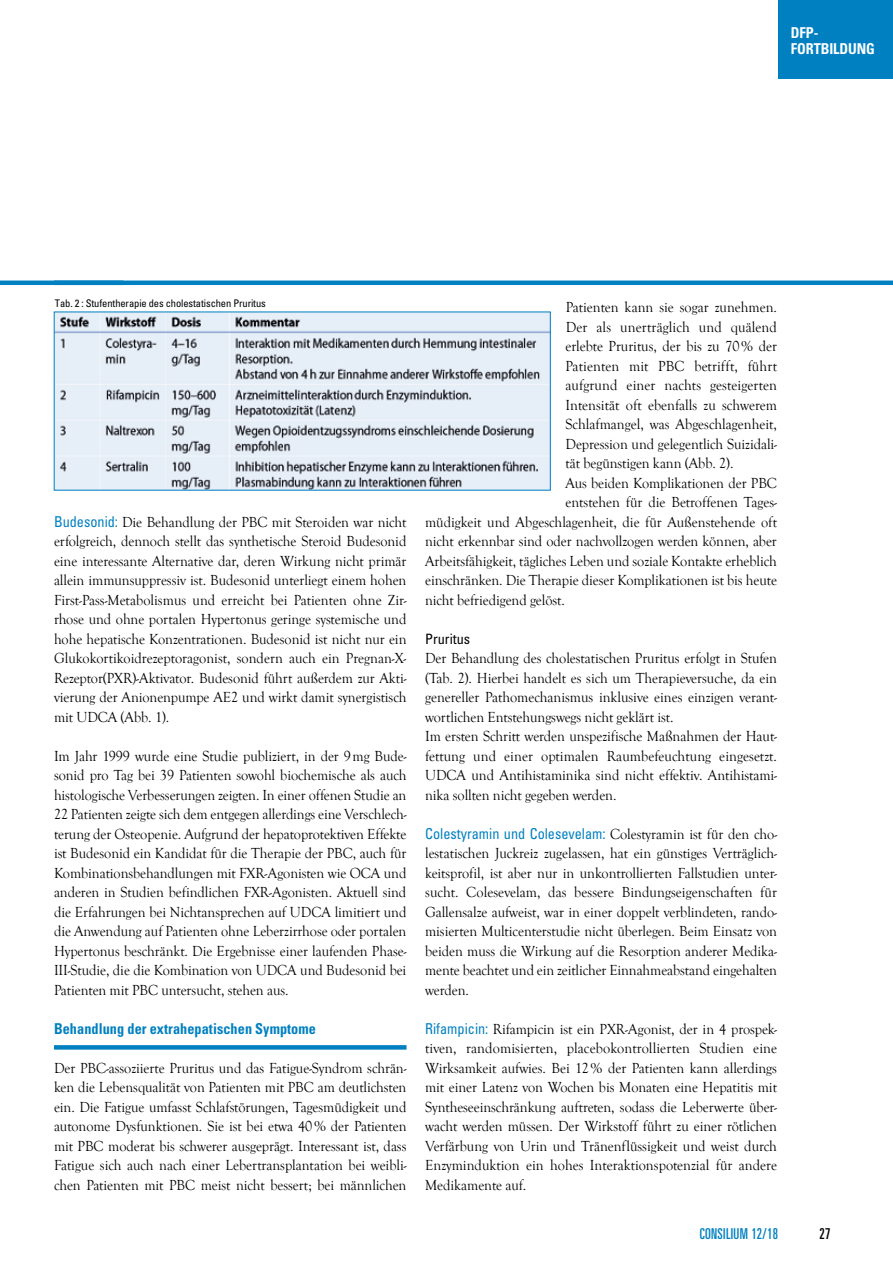
<style>
.page{position:relative;width:893px;height:1263px;background:#fff}
.page>*{position:absolute;margin:0;border:0;box-sizing:border-box;transform-origin:0 0}
.t1{font:15px/19.5px "Goudy Old Style T";letter-spacing:-.005em;color:#000;text-align:justify;scale:.95 1}
.t2{font:condensed 15px "Univers LT Std";color:#0080c1;scale:.95 1}
.t3{font:700 condensed 15px "Univers LT Std";letter-spacing:.005em;color:#0080c1;scale:.95 1}
.t4{font:700 condensed 15px/15.5px "Univers LT Std";letter-spacing:-.005em;color:#fff;scale:.95 1}
.t5{font:ultra-condensed 15px "Univers LT Std";letter-spacing:.025em;color:#0080c1;scale:.95 1}
.t6{font:ultra-condensed 15px "Univers LT Std";color:#000;scale:.95 1}
.t7{font:condensed 14.25px "Univers LT Std";color:#000}
.t8{font:condensed 10.5px "Univers LT Std";letter-spacing:-.01em;color:#000}
.s1{font-family:"Univers LT Std";font-stretch:condensed;color:#0080c1}
.s2{font-family:"Goudy Old Style T";font-stretch:normal;color:#000}
</style>
<div class="page">
<div style="left:54px;top:1045px;width:352px;height:5px;background:#0080c1"></div>
<hr style="left:54px;top:281px;width:839px;height:4px;background:#0080c1">
<div style="left:778px;top:0;width:115px;height:78px;background:#0080c1"></div>
<hr style="left:0;top:281px;width:123px;height:4px;background:#0080c1">
<img style="left:56px;top:314px;width:492px;height:174px">
<p class="t4" style="left:791px;top:25px;width:90px">DFP-<br>FORTBILDUNG</p>
<p class="t8" style="left:55px;top:296px;width:212px">Tab. 2 : Stufentherapie des cholestatischen Pruritus</p>
<p class="t1" style="left:54px;top:512px;width:373px"><span class="s1">Budesonid:</span> Die Behandlung der PBC mit Steroiden war nicht erfolgreich, dennoch stellt das synthetische Steroid Budesonid eine interessante Alternative dar, deren Wirkung nicht primär allein immunsuppressiv ist. Budesonid unterliegt einem hohen First-Pass-Metabolismus und erreicht bei Patienten ohne Zir&shy;rhose und ohne portalen Hypertonus geringe systemische und hohe hepatische Konzentrationen. Budesonid ist nicht nur ein Glukokortikoidrezeptoragonist, sondern auch ein Pregnan-X-Rezeptor(PXR)-Aktivator. Budesonid führt außerdem zur Akti&shy;vierung der Anionenpumpe AE2 und wirkt damit synergistisch mit UDCA (Abb. 1).</p>
<p class="t1" style="left:54px;top:746px;width:373px">Im Jahr 1999 wurde eine Studie publiziert, in der 9mg Bude&shy;sonid pro Tag bei 39 Patienten sowohl biochemische als auch histologische Verbesserungen zeigten. In einer offenen Studie an 22 Patienten zeigte sich dem entgegen allerdings eine Verschlech&shy;terung der Osteopenie. Aufgrund der hepatoprotektiven Effekte ist Budesonid ein Kandidat für die Therapie der PBC, auch für Kombinationsbehandlungen mit FXR-Agonisten wie OCA und anderen in Studien befindlichen FXR-Agonisten. Aktuell sind die Erfahrungen bei Nichtansprechen auf UDCA limitiert und die Anwendung auf Patienten ohne Leberzirrhose oder portalen Hypertonus beschränkt. Die Ergebnisse einer laufenden Phase-III-Studie, die die Kombination von UDCA und Budesonid bei Patienten mit PBC untersucht, stehen aus.</p>
<p class="t3" style="left:54px;top:1019px;width:277px">Behandlung der extrahepatischen Symptome</p>
<p class="t1" style="left:54px;top:1058px;width:373px">Der PBC-assoziierte Pruritus und das Fatigue-Syndrom schrän&shy;ken die Lebensqualität von Patienten mit PBC am deutlichsten ein. Die Fatigue umfasst Schlafstörungen, Tagesmüdigkeit und autonome Dysfunktionen. Sie ist bei etwa 40% der Patienten mit PBC moderat bis schwerer ausgeprägt. Interessant ist, dass Fatigue sich auch nach einer Lebertransplantation bei weibli&shy;chen Patienten mit PBC meist nicht bessert; bei männlichen</p>
<p class="t1" style="left:566px;top:298px;width:224px">Patienten kann sie sogar zunehmen.</p>
<p class="t1" style="left:566px;top:317px;width:224px">Der als unerträglich und quälend</p>
<p class="t1" style="left:565px;top:337px;width:224px">erlebte Pruritus, der bis zu 70% der</p>
<p class="t1" style="left:565px;top:356px;width:224px">Patienten mit PBC betrifft, führt</p>
<p class="t1" style="left:565px;top:376px;width:224px">aufgrund einer nachts gesteigerten</p>
<p class="t1" style="left:565px;top:395px;width:224px">Intensität oft ebenfalls zu schwerem</p>
<p class="t1" style="left:565px;top:415px;width:224px">Schlafmangel, was Abgeschlagenheit,</p>
<p class="t1" style="left:565px;top:434px;width:224px">Depression und gelegentlich Suizidali-</p>
<p class="t1" style="left:565px;top:454px;width:178px">tät begünstigen kann (Abb. 2).</p>
<p class="t1" style="left:565px;top:473px;width:224px">Aus beiden Komplikationen der PBC</p>
<p class="t1" style="left:565px;top:493px;width:224px">entstehen für die Betroffenen Tages-</p>
<p class="t1" style="left:425px;top:512px;width:372px">müdigkeit und Abgeschlagenheit, die für Außenstehende oft</p>
<p class="t1" style="left:425px;top:532px;width:372px">nicht erkennbar sind oder nachvollzogen werden können, aber</p>
<p class="t1" style="left:425px;top:551px;width:372px">Arbeitsfähigkeit, tägliches Leben und soziale Kontakte erheblich</p>
<p class="t1" style="left:425px;top:571px;width:372px">einschränken. Die Therapie dieser Komplikationen ist bis heute</p>
<p class="t1" style="left:425px;top:590px;width:149px">nicht befriedigend gelöst.</p>
<p class="t7" style="left:425px;top:629px;width:47px">Pruritus</p>
<p class="t1" style="left:425px;top:649px;width:372px;text-align:left">Der Behandlung des cholestatischen Pruritus erfolgt in Stufen (Tab. 2). Hierbei handelt es sich um Therapieversuche, da ein genereller Pathomechanismus inklusive eines einzigen verant&shy;wortlichen Entstehungswegs nicht geklärt ist.<br>Im ersten Schritt werden unspezifische Maßnahmen der Haut&shy;fettung und einer optimalen Raumbefeuchtung eingesetzt.<br>UDCA und Antihistaminika sind nicht effektiv. Antihistami&shy;nika sollten nicht gegeben werden.</p>
<p class="t2" style="left:425px;top:824px;width:372px">Colestyramin und Colesevelam: <span class="s2">Colestyramin ist für den cho-</span></p>
<p class="t1" style="left:425px;top:844px;width:372px">lestatischen Juckreiz zugelassen, hat ein günstiges Verträglich&shy;keitsprofil, ist aber nur in unkontrollierten Fallstudien unter&shy;sucht. Colesevelam, das bessere Bindungseigenschaften für Gallensalze aufweist, war in einer doppelt verblindeten, rando&shy;misierten Multicenterstudie nicht überlegen. Beim Einsatz von beiden muss die Wirkung auf die Resorption anderer Medika&shy;mente beachtet und ein zeitlicher Einnahmeabstand eingehalten werden.</p>
<p class="t1" style="left:425px;top:1019px;width:372px"><span class="s1">Rifampicin:</span> Rifampicin ist ein PXR-Agonist, der in 4 prospek&shy;tiven, randomisierten, placebokontrollierten Studien eine Wirksamkeit aufwies. Bei 12% der Patienten kann allerdings mit einer Latenz von Wochen bis Monaten eine Hepatitis mit Syntheseeinschränkung auftreten, sodass die Leberwerte über&shy;wacht werden müssen. Der Wirkstoff führt zu einer rötlichen Verfärbung von Urin und Tränenflüssigkeit und weist durch Enzyminduktion ein hohes Interaktionspotenzial für andere Medikamente auf.</p>
<p class="t5" style="left:700px;top:1225px;width:84px">CONSILIUM 12/18</p>
<p class="t6" style="left:819px;top:1225px;width:13px">27</p>
</div>
